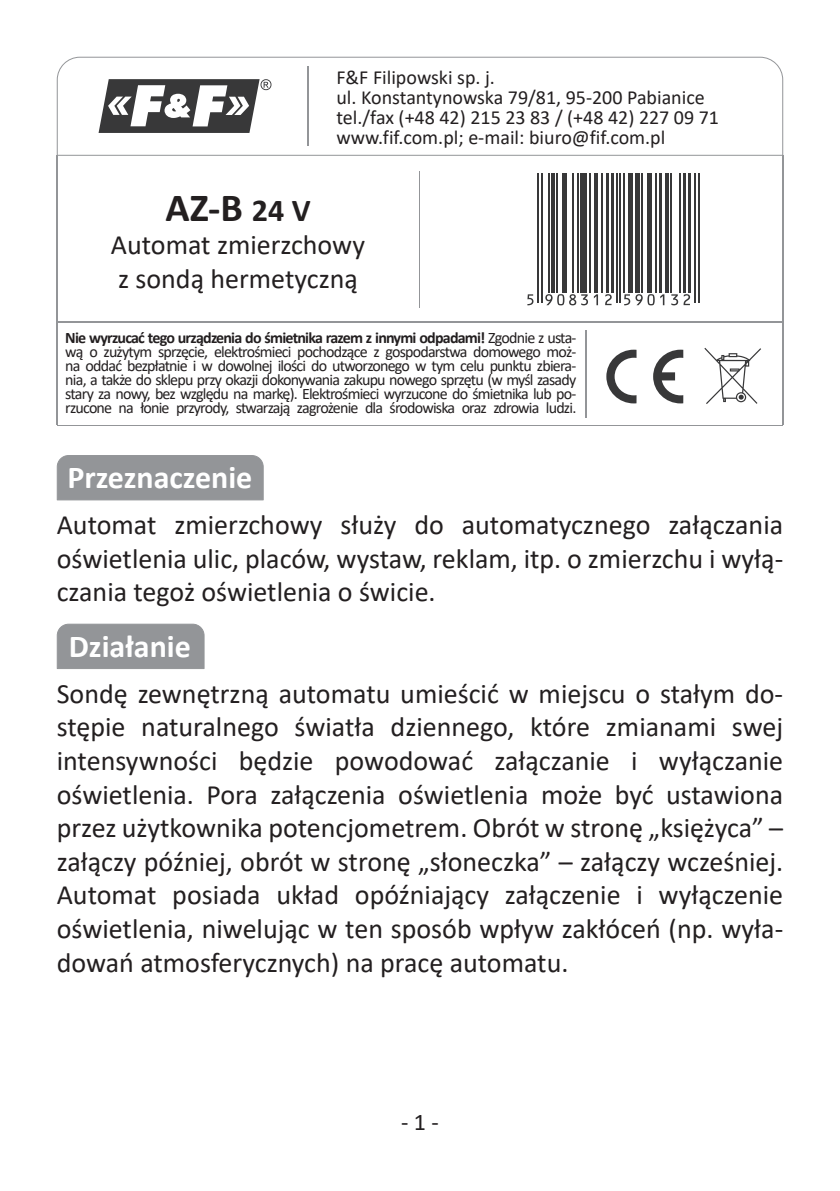
<style>
.page{position:relative;width:840px;height:1191px;background:#fff}
.page>*{position:absolute;margin:0;border:0;box-sizing:border-box;transform-origin:0 0}
.t1{font:700 40px "Calibri";color:#231f20}
.t2{font:700 32px "Calibri";color:#fff}
.t3{font:28px/33.6px "Calibri";color:#231f20;text-align:justify}
.t4{font:24px "Calibri";color:#231f20}
.t5{font:20px/20px "Calibri";color:#231f20}
.t6{font:16px/14px "Calibri";letter-spacing:-.05em;color:#231f20;text-align:justify}
.s1{font-size:32px}
.s2{font-weight:700}
</style>
<div class="page">
<svg style="left:704px;top:348px;width:56px;height:56px"></svg>
<svg style="left:606px;top:350px;width:77px;height:53px"></svg>
<hr style="left:57px;top:322px;width:724px;height:1px;background:#939598">
<hr style="left:584px;top:330px;width:1px;height:88px;background:#939598">
<hr style="left:418px;top:171px;width:1px;height:136px;background:#939598">
<hr style="left:57px;top:425px;width:724px;height:1px;background:#939598">
<svg style="left:527px;top:173px;width:173px;height:133px"></svg>
<hr style="left:537px;top:173px;width:1px;height:130px;background:#383839">
<hr style="left:541px;top:173px;width:1px;height:130px;background:#383839">
<hr style="left:547px;top:173px;width:2px;height:119px;background:#383839">
<hr style="left:551px;top:173px;width:3px;height:119px;background:#383839">
<hr style="left:556px;top:173px;width:1px;height:119px;background:#383839">
<div style="left:561px;top:173px;width:5px;height:119px;background:#383839"></div>
<hr style="left:571px;top:173px;width:2px;height:119px;background:#383839">
<hr style="left:576px;top:173px;width:2px;height:119px;background:#383839">
<div style="left:580px;top:173px;width:6px;height:119px;background:#383839"></div>
<hr style="left:588px;top:173px;width:1px;height:119px;background:#383839">
<hr style="left:593px;top:173px;width:3px;height:119px;background:#383839">
<hr style="left:600px;top:173px;width:1px;height:119px;background:#383839">
<hr style="left:605px;top:173px;width:3px;height:119px;background:#383839">
<hr style="left:610px;top:173px;width:3px;height:119px;background:#383839">
<hr style="left:616px;top:173px;width:1px;height:130px;background:#383839">
<hr style="left:619px;top:173px;width:1px;height:130px;background:#383839">
<hr style="left:622px;top:173px;width:2px;height:119px;background:#383839">
<div style="left:627px;top:173px;width:5px;height:119px;background:#383839"></div>
<div style="left:634px;top:173px;width:5px;height:119px;background:#383839"></div>
<hr style="left:641px;top:173px;width:1px;height:119px;background:#383839">
<div style="left:646px;top:173px;width:5px;height:119px;background:#383839"></div>
<hr style="left:655px;top:173px;width:1px;height:119px;background:#383839">
<hr style="left:658px;top:173px;width:3px;height:119px;background:#383839">
<hr style="left:665px;top:173px;width:3px;height:119px;background:#383839">
<hr style="left:670px;top:173px;width:1px;height:119px;background:#383839">
<hr style="left:678px;top:173px;width:2px;height:119px;background:#383839">
<hr style="left:682px;top:173px;width:3px;height:119px;background:#383839">
<hr style="left:687px;top:173px;width:3px;height:119px;background:#383839">
<hr style="left:694px;top:173px;width:1px;height:130px;background:#383839">
<hr style="left:697px;top:173px;width:1px;height:130px;background:#383839">
<svg style="left:527px;top:294px;width:6px;height:11px"></svg>
<svg style="left:545px;top:294px;width:42px;height:11px"></svg>
<svg style="left:593px;top:294px;width:4px;height:11px"></svg>
<svg style="left:604px;top:294px;width:7px;height:11px"></svg>
<svg style="left:624px;top:294px;width:30px;height:11px"></svg>
<svg style="left:660px;top:294px;width:4px;height:11px"></svg>
<svg style="left:671px;top:294px;width:6px;height:11px"></svg>
<svg style="left:683px;top:294px;width:6px;height:11px"></svg>
<svg style="left:57px;top:57px;width:725px;height:99px"></svg>
<div style="left:57px;top:455px;width:206px;height:45px;background:#939598"></div>
<div style="left:57px;top:623px;width:147px;height:46px;background:#939598"></div>
<hr style="left:57px;top:155px;width:1px;height:270px;background:#939598">
<hr style="left:781px;top:155px;width:1px;height:270px;background:#939598">
<p class="t5" style="left:336px;top:67px;width:384px">F&amp;F Filipowski sp. j.<br>ul. Konstantynowska 79/81, 95-200 Pabianice tel./fax (+48 42) 215 23 83 / (+48 42) 227 09 71 www.fif.com.pl; e-mail: biuro@fif.com.pl</p>
<h1 class="t1" style="left:165px;top:179px;width:146px">AZ-B <span class="s1">24 V</span></h1>
<p class="t3" style="left:111px;top:228px;width:256px">Automat zmierzchowy z sondą hermetyczną</p>
<p class="t6" style="left:65px;top:330px;width:512px"><span class="s2">Nie wyrzucać tego urządzenia do śmietnika razem z innymi odpadami!</span> Zgodnie z usta&shy;wą o zużytym sprzęcie, elektrośmieci pochodzące z gospodarstwa domowego moż&shy;na oddać bezpłatnie i w dowolnej ilości do utworzonego w tym celu punktu zbiera&shy;nia, a także do sklepu przy okazji dokonywania zakupu nowego sprzętu (w myśl zasady stary za nowy, bez względu na markę). Elektrośmieci wyrzucone do śmietnika lub po&shy;rzucone na łonie przyrody, stwarzają zagrożenie dla środowiska oraz zdrowia ludzi.</p>
<p class="t2" style="left:67px;top:454px;width:186px">Przeznaczenie</p>
<p class="t3" style="left:57px;top:507px;width:727px">Automat zmierzchowy służy do automatycznego załączania oświetlenia ulic, placów, wystaw, reklam, itp. o zmierzchu i wyłą&shy;czania tegoż oświetlenia o świcie.</p>
<p class="t2" style="left:69px;top:623px;width:123px">Działanie</p>
<p class="t3" style="left:57px;top:676px;width:727px">Sondę zewnętrzną automatu umieścić w miejscu o stałym do&shy;stępie naturalnego światła dziennego, które zmianami swej intensywności będzie powodować załączanie i wyłączanie oświetlenia. Pora załączenia oświetlenia może być ustawiona przez użytkownika potencjometrem. Obrót w stronę „księżyca” – załączy później, obrót w stronę „słoneczka” – załączy wcześniej.<br>Automat posiada układ opóźniający załączenie i wyłączenie oświetlenia, niwelując w ten sposób wpływ zakłóceń (np. wyła&shy;dowań atmosferycznych) na pracę automatu.</p>
<p class="t4" style="left:401px;top:1105px;width:39px">- 1 -</p>
</div>
